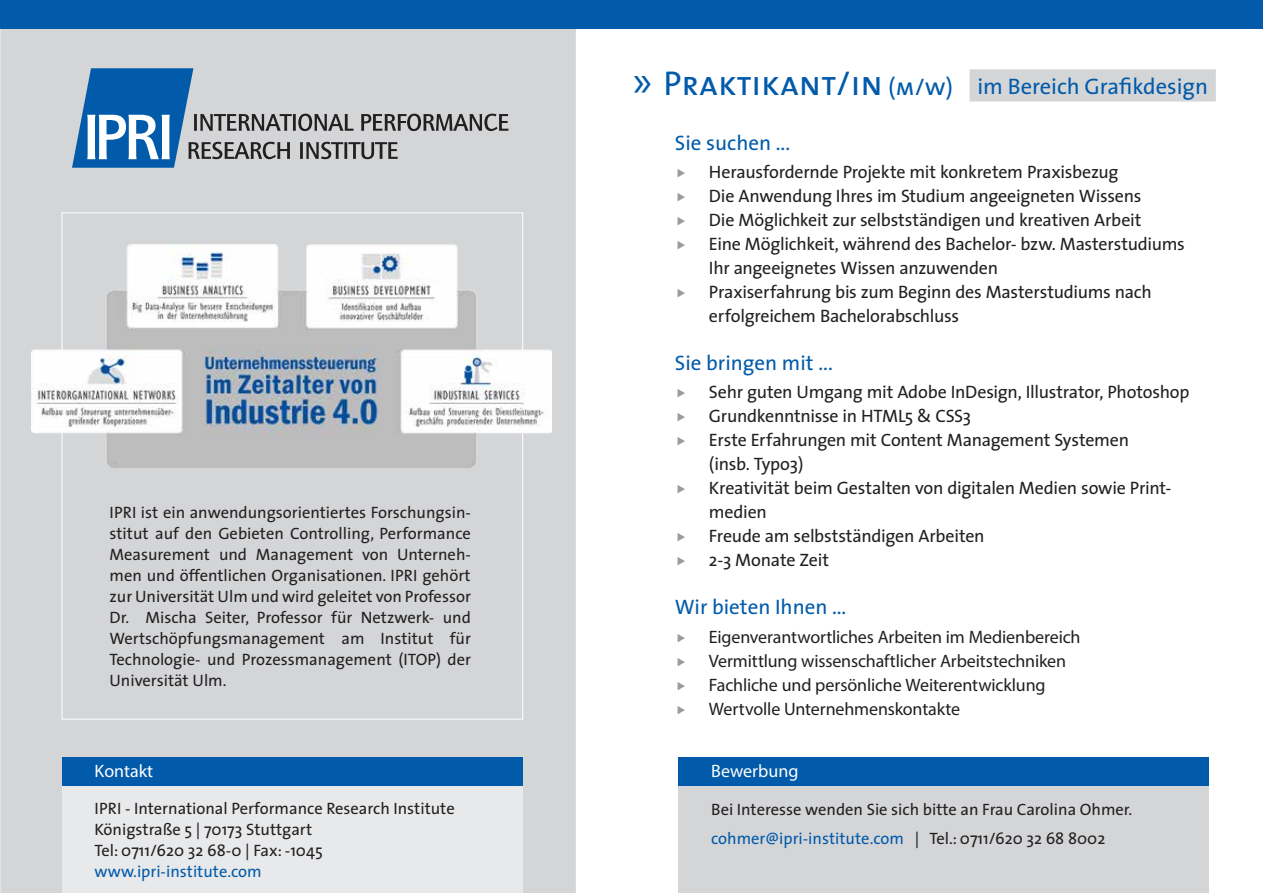
<style>
.page{position:relative;width:1263px;height:893px;background:#fff}
.page>*{position:absolute;margin:0;border:0;box-sizing:border-box;transform-origin:0 0}
.t1{font:22.5px "The Sans";color:#015aaa}
.t2{font:21px "The Sans";color:#015aaa}
.t3{font:18px/24px "The Sans";letter-spacing:-.015em;color:#231f20}
.t4{font:18px/24px "Myriad Pro";letter-spacing:-.01em;color:#231f20}
.t5{font:18px "Myriad Pro";color:#fff}
.t6{font:16.5px/21px "The Sans";color:#231f20}
.t7{font:16.5px "The Sans";color:#015aaa}
.s1{font-family:"Myriad Pro";font-size:45px}
.s2{font-family:"The Sans Caps";font-size:34.5px}
.s3{font-family:"The Sans Caps";font-size:24px}
.s4{color:#015aaa}
</style>
<div class="page">
<div style="left:0;top:28px;width:576px;height:865px;background:#d3d5d7"></div>
<svg style="left:72px;top:68px;width:436px;height:100px;background:#9fb1c1"></svg>
<div style="left:62px;top:764px;width:461px;height:129px;background:#e8e9ea"></div>
<div style="left:62px;top:757px;width:461px;height:28px;background:#015aaa"></div>
<div style="left:0;top:0;width:1263px;height:28px;background:#015aaa"></div>
<div style="left:679px;top:763px;width:530px;height:130px;background:#d3d5d7"></div>
<div style="left:679px;top:757px;width:530px;height:28px;background:#015aaa"></div>
<img style="left:32px;top:245px;width:519px;height:222px">
<div style="left:970px;top:70px;width:245px;height:31px;background:#d3d5d7"></div>
<div style="left:969px;top:69px;width:247px;height:33px;border:2px solid #d3d5d7"></div>
<p class="t6" style="left:109px;top:501px;width:363px;text-align:justify">IPRI ist ein anwendungsorientiertes Forschungsin&shy;stitut auf den Gebieten Controlling, Performance Measurement und Management von Unterneh&shy;men und öffentlichen Organisationen. IPRI gehört zur Universität Ulm und wird geleitet von Professor Dr. Mischa Seiter, Professor für Netzwerk- und Wertschöpfungsmanagement am Institut für Technologie- und Prozessmanagement (ITOP) der Universität Ulm.</p>
<p class="t5" style="left:95px;top:760px;width:60px">Kontakt</p>
<p class="t6" style="left:95px;top:797px;width:362px">IPRI - International Performance Research Institute<br>Königstraße 5 | 70173 Stuttgart<br>Tel: 0711/620 32 68-0 | Fax: -1045</p>
<p class="t7" style="left:95px;top:857px;width:169px">www.ipri-institute.com</p>
<h1 class="t1" style="left:633px;top:67px;width:576px"><span class="s1">»</span> <span class="s2">Praktikant/in</span> <span class="s3">(m/w)</span> im Bereich Grafikdesign</h1>
<p class="t2" style="left:675px;top:126px;width:117px">Sie suchen ...</p>
<p class="t3" style="left:709px;top:160px;width:477px">Herausfordernde Projekte mit konkretem Praxisbezug<br>Die Anwendung Ihres im Studium angeeigneten Wissens<br>Die Möglichkeit zur selbstständigen und kreativen Arbeit<br>Eine Möglichkeit, während des Bachelor- bzw. Masterstudiums Ihr angeeignetes Wissen anzuwenden<br>Praxiserfahrung bis zum Beginn des Masterstudiums nach erfolgreichem Bachelorabschluss</p>
<p class="t2" style="left:675px;top:345px;width:159px">Sie bringen mit ...</p>
<p class="t3" style="left:709px;top:379px;width:482px">Sehr guten Umgang mit Adobe InDesign, Illustrator, Photoshop Grundkenntnisse in HTML5 &amp; CSS3<br>Erste Erfahrungen mit Content Management Systemen<br>(insb. Typo3)<br>Kreativität beim Gestalten von digitalen Medien sowie Print&shy;medien<br>Freude am selbstständigen Arbeiten<br>2-3 Monate Zeit</p>
<p class="t2" style="left:675px;top:590px;width:173px">Wir bieten Ihnen ...</p>
<p class="t4" style="left:709px;top:624px;width:373px">Eigenverantwortliches Arbeiten im Medienbereich Vermittlung wissenschaftlicher Arbeitstechniken Fachliche und persönliche Weiterentwicklung Wertvolle Unternehmenskontakte</p>
<p class="t5" style="left:711px;top:760px;width:89px">Bewerbung</p>
<p class="t6" style="left:711px;top:794px;width:423px;line-height:29.5px">Bei Interesse wenden Sie sich bitte an Frau Carolina Ohmer. <span class="s4">cohmer@ipri-institute.com</span> | Tel.: 0711/620 32 68 8002</p>
</div>
